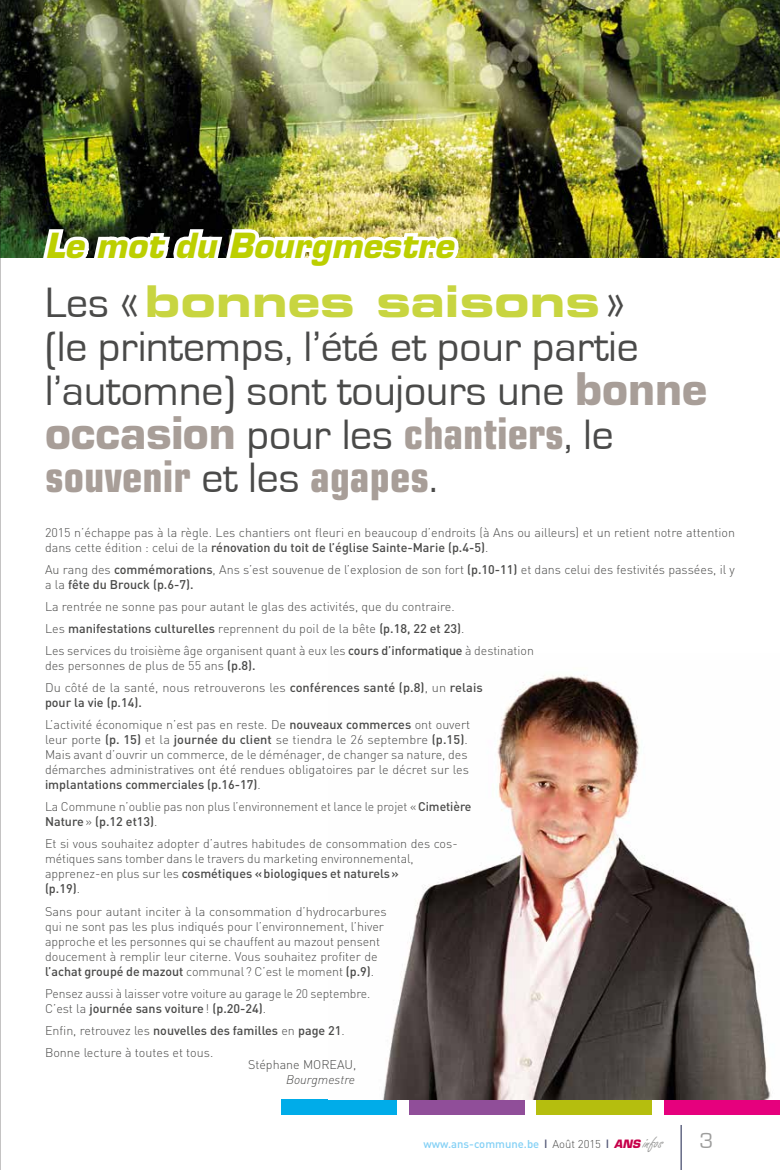
<style>
.page{position:relative;width:780px;height:1170px;background:#fff}
.page>*{position:absolute;margin:0;border:0;box-sizing:border-box;transform-origin:0 0}
.t1{font:43.75px/43.8px "Eurostile";color:#4a4a49}
.t2{font:43.75px "Eurostile Bold Extended Two";color:#c8d540}
.t3{font:italic 700 33.75px "Eurostile";color:#bccf00}
.t4{font:22.5px "Eurostile";color:#9d9d9c}
.t5{font:300 12.5px/15px "DIN";color:#4a4a49}
.t6{font:italic 300 12.5px "DIN";color:#4a4a49}
.t7{font:500 11.25px "DIN";color:#83d0f5}
.s1{font-family:"Eurostile";color:#4a4a49}
.s2{font-weight:700;color:#a89e98}
.s3{font-weight:700;font-stretch:condensed;color:#a89e98}
.s4{font-weight:500}
.s5{font-family:"Eurostile";font-weight:700;color:#585c7a}
.s6{font-weight:300;color:#4a4a49}
.s7{font-family:"Eurostile";font-weight:700;font-style:italic;color:#c6014a}
.s8{font-family:"Freestyle Script";font-weight:400;font-size:17.5px;color:#9d9d9c}
</style>
<div class="page">
<hr style="left:680px;top:1124px;width:1px;height:45px;background:#464d6d">
<div style="left:536px;top:1098px;width:116px;height:16px;background:#b5be0e"></div>
<div style="left:409px;top:1098px;width:115px;height:16px;background:#904e99"></div>
<div style="left:281px;top:1098px;width:116px;height:16px;background:#00ace9"></div>
<div style="left:664px;top:1098px;width:116px;height:16px;background:#e6007d"></div>
<img style="left:383px;top:675px;width:388px;height:423px">
<img style="left:0;top:0;width:780px;height:257px">
<img style="left:38px;top:224px;width:426px;height:34px">
<h2 class="t3" style="left:45px;top:225px;width:410px">Le mot du Bourgmestre</h2>
<h1 class="t2" style="left:45px;top:271px;width:581px"><span class="s1">Les «</span>bonnes saisons<span class="s1">»</span></h1>
<h1 class="t1" style="left:45px;top:325px;width:663px">(le printemps, l’été et pour partie l’automne) sont toujours une <span class="s2">bonne occasion</span> pour les <span class="s3">chantiers</span>, le <span class="s3">souvenir</span> et les <span class="s3">agapes</span>.</h1>
<p class="t5" style="left:45px;top:524px;width:691px">2015 n’échappe pas à la règle. Les chantiers ont fleuri en beaucoup d’endroits (à Ans ou ailleurs) et un retient notre attention dans cette édition : celui de la <span class="s4">rénovation du toit de l’église Sainte-Marie (p.4-5)</span>.</p>
<p class="t5" style="left:45px;top:561px;width:691px">Au rang des <span class="s4">commémorations</span>, Ans s’est souvenue de l’explosion de son fort <span class="s4">(p.10-11)</span> et dans celui des festivités passées, il y a la <span class="s4">fête du Brouck (p.6-7).</span></p>
<p class="t5" style="left:45px;top:595px;width:490px;line-height:22.1px">La rentrée ne sonne pas pour autant le glas des activités, que du contraire.<br>Les <span class="s4">manifestations culturelles</span> reprennent du poil de la bête <span class="s4">(p.18, 22 et 23)</span>.<br>Les services du troisième âge organisent quant à eux les <span class="s4">cours d’informatique</span> à destination</p>
<p class="t5" style="left:45px;top:654px;width:439px;line-height:22.1px">des personnes de plus de 55 ans <span class="s4">(p.8).<br></span>Du côté de la santé, nous retrouverons les <span class="s4">conférences santé (p.8)</span>, un <span class="s4">relais</span></p>
<p class="t5" style="left:45px;top:691px;width:427px;line-height:22.1px"><span class="s4">pour la vie (p.14).<br></span>L’activité économique n’est pas en reste. De <span class="s4">nouveaux commerces</span> ont ouvert</p>
<p class="t5" style="left:45px;top:732px;width:425px;text-align:justify">leur porte <span class="s4">(p. 15)</span> et la <span class="s4">journée du client</span> se tiendra le 26 septembre <span class="s4">(p.15)</span>.<br>Mais avant d’ouvrir un commerce, de le déménager, de changer sa nature, des démarches administratives ont été rendues obligatoires par le décret sur les <span class="s4">implantations commerciales (p.16-17)</span>.</p>
<p class="t5" style="left:45px;top:799px;width:428px">La Commune n’oublie pas non plus l’environnement et lance le projet «<span class="s4">Cimetière<br>Nature</span>» <span class="s4">(p.12 et13)</span>.</p>
<p class="t5" style="left:45px;top:836px;width:414px">Et si vous souhaitez adopter d’autres habitudes de consommation des cos&shy;métiques sans tomber dans le travers du marketing environnemental, apprenez-en plus sur les <span class="s4">cosmétiques «biologiques et naturels»<br>(p.19)</span>.</p>
<p class="t5" style="left:45px;top:903px;width:343px">Sans pour autant inciter à la consommation d’hydrocarbures qui ne sont pas les plus indiqués pour l’environnement, l’hiver approche et les personnes qui se chauffent au mazout pensent doucement à remplir leur citerne. Vous souhaitez profiter de <span class="s4">l’achat groupé de mazout</span> communal? C’est le moment <span class="s4">(p.9)</span>.</p>
<p class="t5" style="left:45px;top:985px;width:327px">Pensez aussi à laisser votre voiture au garage le 20 septembre.<br>C’est la <span class="s4">journée sans voiture</span>! <span class="s4">(p.20-24)</span>.</p>
<p class="t5" style="left:45px;top:1019px;width:301px;line-height:22.1px">Enfin, retrouvez les <span class="s4">nouvelles des familles</span> en <span class="s4">page 21</span>.<br>Bonne lecture à toutes et tous.</p>
<p class="t5" style="left:248px;top:1056px;width:110px">Stéphane MOREAU,</p>
<p class="t6" style="left:286px;top:1071px;width:71px">Bourgmestre</p>
<p class="t7" style="left:423px;top:1136px;width:241px">www.ans-commune.be <span class="s5">|</span> <span class="s6">Août 2015</span> <span class="s5">|</span> <span class="s7">ANS</span> <span class="s8">infos</span></p>
<h3 class="t4" style="left:699px;top:1128px;width:15px">3</h3>
</div>
